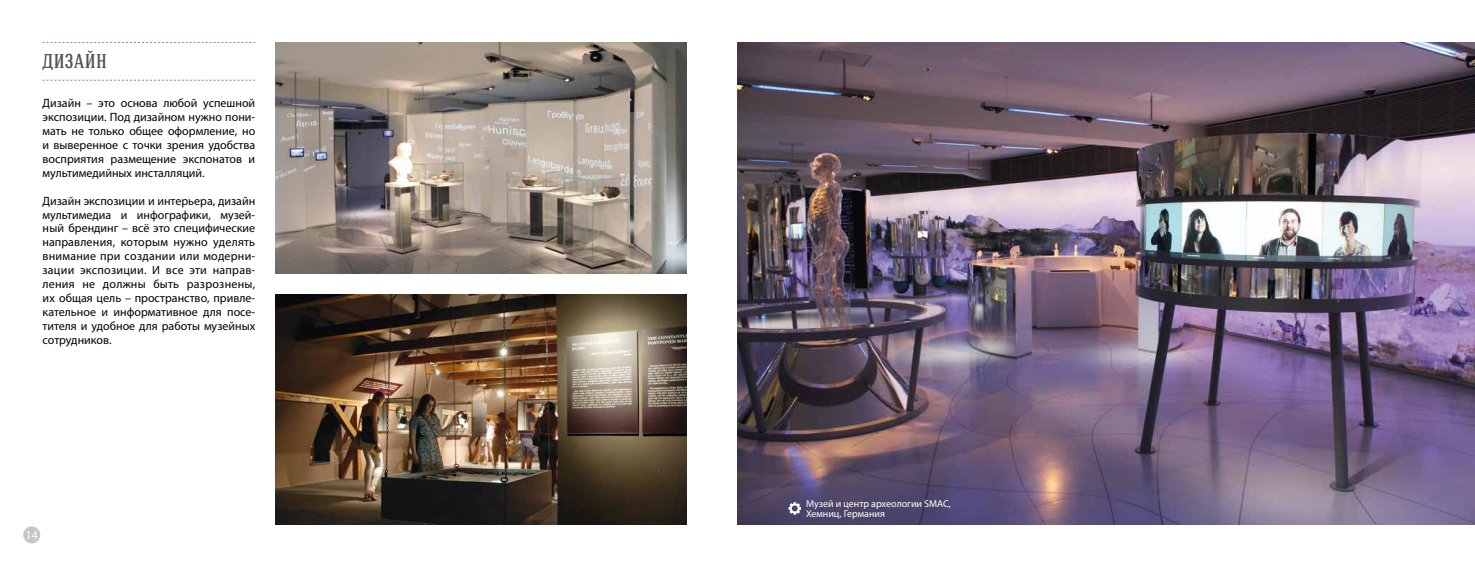
<style>
.page{position:relative;width:1475px;height:567px;background:#fff}
.page>*{position:absolute;margin:0;border:0;box-sizing:border-box;transform-origin:0 0}
.t1{font:500 20px "Hagin Caps";color:#565655}
.t2{font:12px/13.9px "Myriad Pro";color:#000;text-align:justify}
.t3{font:12px "Myriad Pro";color:#fff}
.t4{font:10px/10px "Myriad Pro";color:#fff}
</style>
<div class="page">
<div style="left:23px;top:526px;width:17px;height:17px;background:#c5c6c6;border-radius:50%"></div>
<img style="left:737px;top:43px;width:737px;height:481px">
<img style="left:275px;top:43px;width:411px;height:231px">
<svg style="left:43px;top:42px;width:212px;height:1px"></svg>
<svg style="left:43px;top:80px;width:212px;height:1px"></svg>
<img style="left:275px;top:294px;width:411px;height:230px">
<svg style="left:788px;top:502px;width:12px;height:13px"></svg>
<h1 class="t1" style="left:43px;top:49px;width:12px">дизайн</h1>
<p class="t2" style="left:43px;top:96px;width:214px">Дизайн – это основа любой успешной экспозиции. Под дизайном нужно пони&shy;мать не только общее оформление, но и выверенное с точки зрения удобства восприятия размещение экспонатов и мультимедийных инсталляций.</p>
<p class="t2" style="left:43px;top:193px;width:214px">Дизайн экспозиции и интерьера, дизайн мультимедиа и инфографики, музей&shy;ный брендинг – всё это специфические направления, которым нужно уделять внимание при создании или модерни&shy;зации экспозиции. И все эти направ&shy;ления не должны быть разрознены, их общая цель – пространство, привле&shy;кательное и информативное для посе&shy;тителя и удобное для работы музейных сотрудников.</p>
<p class="t3" style="left:26px;top:527px;width:14px">14</p>
<p class="t4" style="left:806px;top:499px;width:146px">Музей и центр археологии SMAC,<br>Хемниц, Германия</p>
</div>
